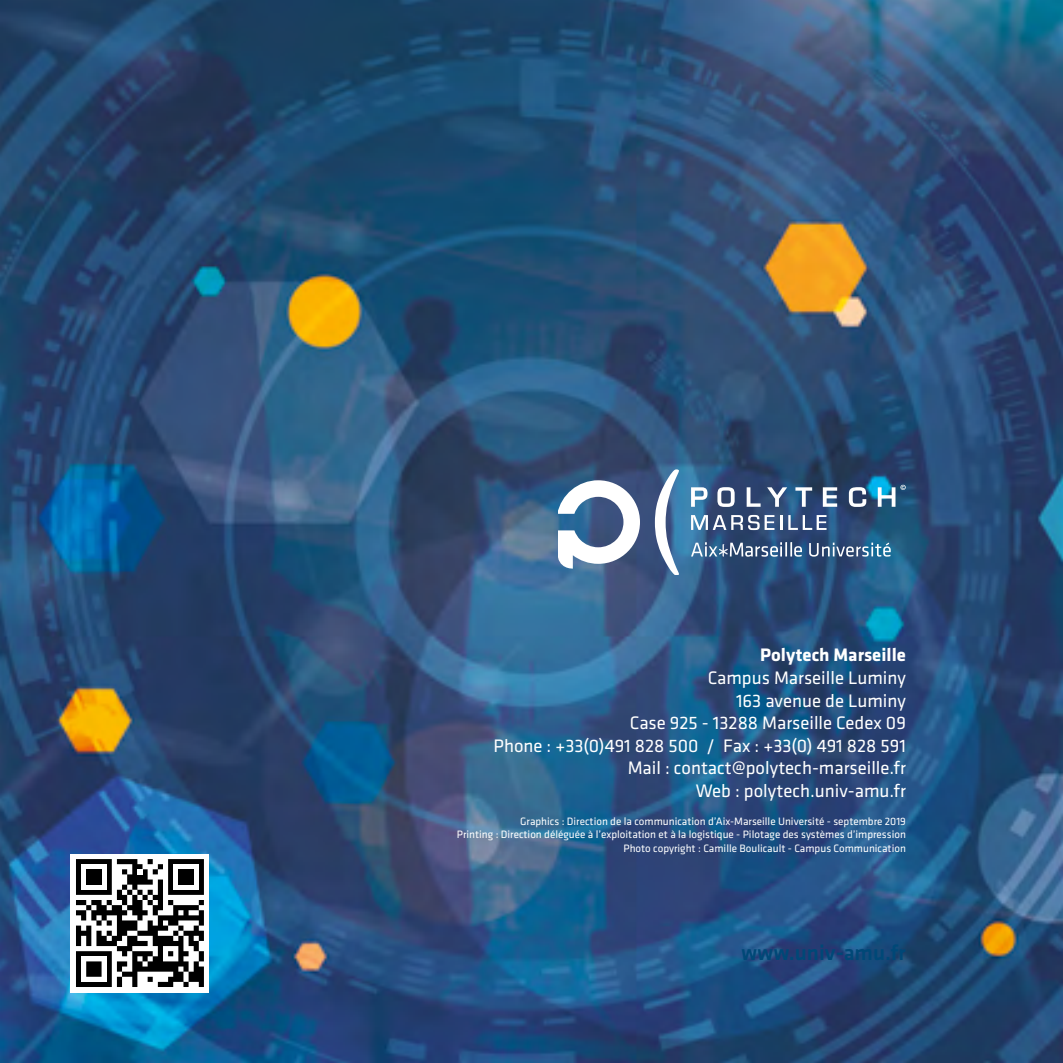
<style>
.page{position:relative;width:1063px;height:1063px;background:#fff}
.page>*{position:absolute;margin:0;border:0;box-sizing:border-box;transform-origin:0 0}
.t1{font:500 22.25px "Klavika Basic";color:#004877}
.t2{font:18.75px/22.5px "Klavika Basic";color:#fff;text-align:right}
.t3{font:700 18.75px "Klavika Basic";color:#fff}
.t4{font:11px/13.2px "Klavika Basic";color:#fff;text-align:right}
</style>
<div class="page">
<img style="left:0;top:0;width:1063px;height:1063px">
<svg style="left:655px;top:469px;width:24px;height:105px"></svg>
<svg style="left:691px;top:542px;width:111px;height:15px;background:#6883a1"></svg>
<svg style="left:809px;top:543px;width:82px;height:14px"></svg>
<svg style="left:558px;top:480px;width:82px;height:90px"></svg>
<svg style="left:691px;top:487px;width:17px;height:20px"></svg>
<svg style="left:717px;top:487px;width:18px;height:20px"></svg>
<svg style="left:747px;top:487px;width:14px;height:20px"></svg>
<svg style="left:767px;top:487px;width:20px;height:20px"></svg>
<svg style="left:795px;top:487px;width:17px;height:20px"></svg>
<svg style="left:823px;top:487px;width:14px;height:20px"></svg>
<svg style="left:849px;top:487px;width:17px;height:20px"></svg>
<svg style="left:878px;top:485px;width:28px;height:22px"></svg>
<svg style="left:691px;top:515px;width:83px;height:15px"></svg>
<svg style="left:780px;top:515px;width:2px;height:15px"></svg>
<svg style="left:788px;top:515px;width:39px;height:15px"></svg>
<div style="left:71px;top:854px;width:138px;height:138px;background:#fff"></div>
<svg style="left:76px;top:859px;width:128px;height:128px"></svg>
<h2 class="t3" style="left:760px;top:642px;width:147px">Polytech Marseille</h2>
<h2 class="t2" style="left:494px;top:666px;width:414px">Campus Marseille Luminy<br>163 avenue de Luminy<br>Case 925 - 13288 Marseille Cedex 09<br>Phone : +33(0)491 828 500 / Fax : +33(0) 491 828 591<br>Mail : contact@polytech-marseille.fr<br>Web : polytech.univ-amu.fr</h2>
<p class="t4" style="left:457px;top:814px;width:451px">Graphics : Direction de la communication d’Aix-Marseille Université - septembre 2019<br>Printing : Direction déléguée à l’exploitation et à la logistique - Pilotage des systèmes d’impression<br>Photo copyright : Camille Boulicault - Campus Communication</p>
<h1 class="t1" style="left:742px;top:938px;width:166px">www.univ-amu.fr</h1>
</div>
